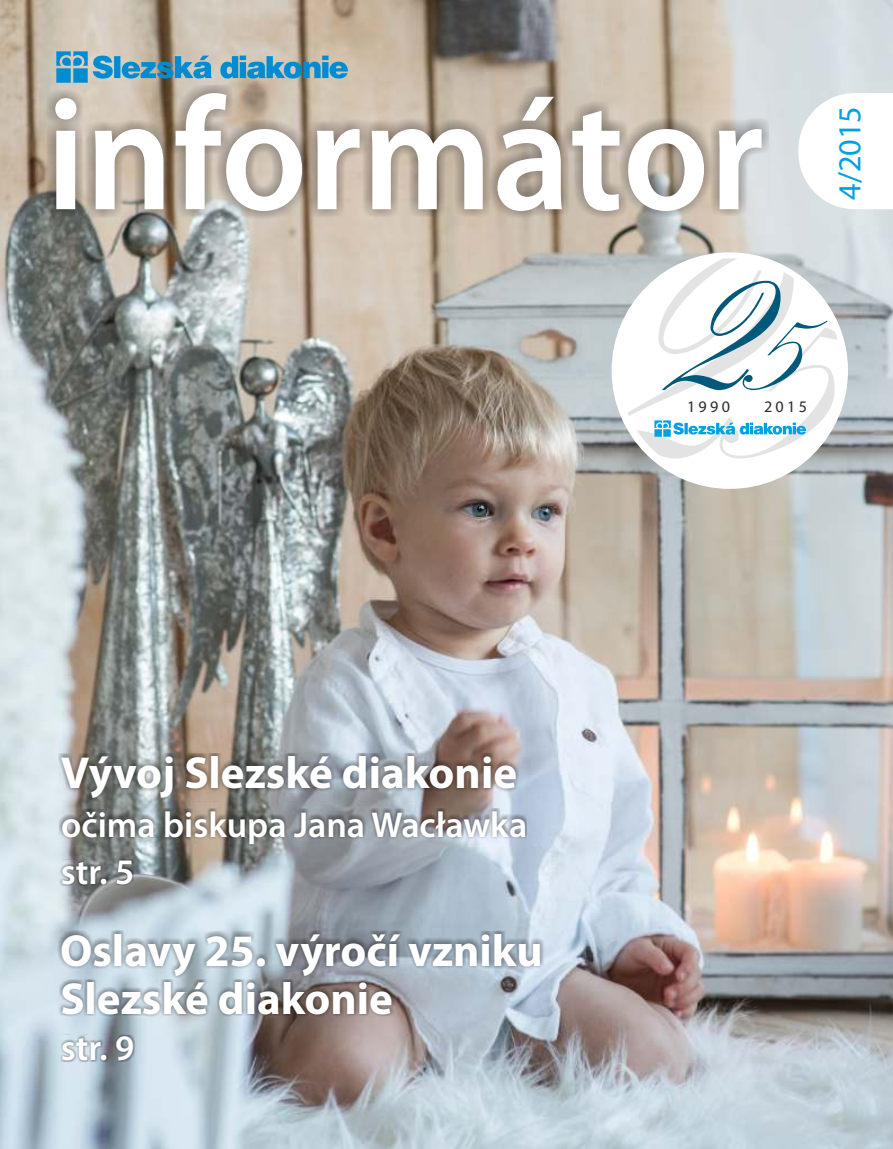
<style>
.page{position:relative;width:893px;height:1149px;background:#fff}
.page>*{position:absolute;margin:0;border:0;box-sizing:border-box;transform-origin:0 0}
.t1{font:331.8px "Palace Script";color:#00597a}
.t2{font:206.7px "Palace Script";color:#00597a}
.t3{font:600 160.95px "Myriad Pro";color:#fff;scale:.96 1}
.t4{font:700 45px "Myriad Pro";color:#fff}
.t5{font:600 36px "Myriad Pro";color:#fff}
.t6{font:32.25px "Myriad Pro";color:#00a1e3}
.t7{font:16.05px "Myriad Pro";letter-spacing:.205em;color:#2b2929}
</style>
<div class="page">
<img style="left:0;top:0;width:893px;height:1148px">
<div style="left:59px;top:1033px;width:76px;height:28px;background:#2b2929;opacity:.49"></div>
<div style="left:57px;top:930px;width:489px;height:48px;background:#2b2929;opacity:.49"></div>
<svg style="left:59px;top:858px;width:75px;height:28px"></svg>
<div style="left:59px;top:807px;width:468px;height:38px;background:#2b2929;opacity:.49"></div>
<svg style="left:46px;top:83px;width:723px;height:137px"></svg>
<svg style="left:56px;top:51px;width:292px;height:32px"></svg>
<svg style="left:798px;top:93px;width:95px;height:116px"></svg>
<svg style="left:58px;top:752px;width:479px;height:49px"></svg>
<div style="left:612px;top:252px;width:236px;height:236px;background:#fff;border-radius:50%"></div>
<svg style="left:628px;top:258px;width:209px;height:200px"></svg>
<div style="left:58px;top:978px;width:337px;height:38px;background:#2b2929;opacity:.49"></div>
<h3 class="t3" style="left:46px;top:88px;width:749px">informátor</h3>
<p class="t6" style="left:836px;top:200px;width:95px;rotate:-90deg">4/2015</p>
<h1 class="t1" style="left:682px;top:79px;width:105px">2</h1>
<p class="t7" style="left:687px;top:400px;width:44px">1990</p>
<h2 class="t2" style="left:753px;top:196px;width:66px">5</h2>
<p class="t7" style="left:764px;top:400px;width:44px">2015</p>
<p class="t4" style="left:61px;top:754px;width:458px">Vývoj Slezské diakonie</p>
<p class="t5" style="left:61px;top:809px;width:468px">očima biskupa Jana Wacławka</p>
<p class="t5" style="left:61px;top:857px;width:75px">str. 5</p>
<p class="t4" style="left:60px;top:931px;width:484px">Oslavy 25. výročí vzniku</p>
<p class="t4" style="left:60px;top:979px;width:334px">Slezské diakonie</p>
<p class="t5" style="left:61px;top:1032px;width:75px">str. 9</p>
</div>
